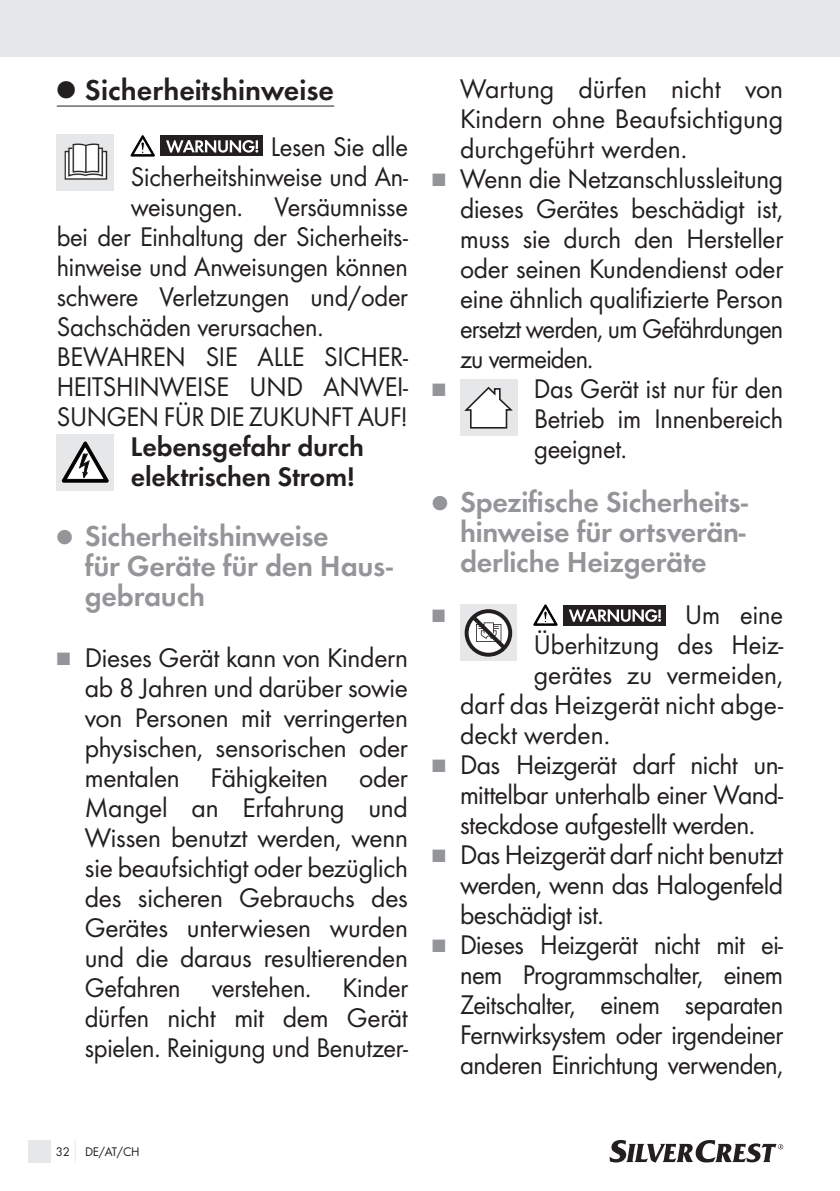
<style>
.page{position:relative;width:840px;height:1191px;background:#fff}
.page>*{position:absolute;margin:0;border:0;box-sizing:border-box;transform-origin:0 0}
._03_Subhead{font:600 30px/30px "Futura Pro";letter-spacing:-.01em;color:#939598}
._01_Headline{font:600 30px "Futura Pro";color:#231f20}
._04_Warnhinweise{font:28px/30px "Futura Pro";letter-spacing:-.01em;color:#231f20;text-align:justify}
._04_Warnhinweise-2{font:28px/30px "Futura Pro";letter-spacing:-.01em;color:#231f20;text-align:justify;scale:.96 1}
._04_Warnhinweise-3{font:600 28px "Futura Pro";letter-spacing:-.01em;color:#231f20}
.t1{font:13px "Futura Pro";letter-spacing:-.02em;color:#231f20}
</style>
<div class="page">
<div style="left:0;top:0;width:839px;height:57px;background:#e6e7e9"></div>
<div style="left:28px;top:1140px;width:23px;height:22px;background:#e6e7e9"></div>
<svg style="left:75px;top:1140px;width:1px;height:22px"></svg>
<svg style="left:609px;top:1140px;width:173px;height:22px"></svg>
<hr style="left:57px;top:106px;width:277px;height:1px;background:#231f20">
<div style="left:57px;top:134px;width:57px;height:57px;background:#e6e7e9"></div>
<img style="left:64px;top:143px;width:44px;height:37px">
<svg style="left:131px;top:136px;width:23px;height:20px"></svg>
<div style="left:160px;top:136px;width:103px;height:20px;background:#231f20"></div>
<svg style="left:166px;top:140px;width:92px;height:13px"></svg>
<div style="left:57px;top:434px;width:57px;height:56px;background:#e6e7e9"></div>
<svg style="left:62px;top:442px;width:46px;height:40px"></svg>
<div style="left:460px;top:379px;width:57px;height:57px;background:#e6e7e9"></div>
<svg style="left:464px;top:386px;width:49px;height:43px"></svg>
<div style="left:460px;top:604px;width:56px;height:57px;background:#e6e7e9"></div>
<svg style="left:464px;top:609px;width:48px;height:47px"></svg>
<svg style="left:533px;top:605px;width:23px;height:20px"></svg>
<div style="left:563px;top:605px;width:102px;height:20px;background:#231f20"></div>
<svg style="left:568px;top:609px;width:92px;height:13px"></svg>
<p class="_01_Headline" style="left:57px;top:68px;width:279px">● Sicherheitshinweise</p>
<p class="_04_Warnhinweise-2" style="left:270px;top:131px;width:144px">Lesen Sie alle</p>
<p class="_04_Warnhinweise-2" style="left:131px;top:161px;width:290px">Sicherheitshinweise und An-</p>
<p class="_04_Warnhinweise-2" style="left:131px;top:191px;width:290px">weisungen. Versäumnisse</p>
<p class="_04_Warnhinweise-2" style="left:57px;top:221px;width:367px">bei der Einhaltung der Sicherheits-</p>
<p class="_04_Warnhinweise-2" style="left:57px;top:251px;width:367px">hinweise und Anweisungen können</p>
<p class="_04_Warnhinweise-2" style="left:57px;top:281px;width:367px">schwere Verletzungen und/oder</p>
<p class="_04_Warnhinweise-2" style="left:57px;top:311px;width:279px">Sachschäden verursachen.</p>
<p class="_04_Warnhinweise-2" style="left:57px;top:341px;width:367px">BEWAHREN SIE ALLE SICHER-HEITSHINWEISE UND ANWEI-SUNGEN FÜR DIE ZUKUNFT AUF!</p>
<p class="_04_Warnhinweise-3" style="left:130px;top:426px;width:235px">Lebensgefahr durch</p>
<p class="_04_Warnhinweise-3" style="left:131px;top:456px;width:225px">elektrischen Strom!</p>
<p class="_03_Subhead" style="left:85px;top:519px;width:309px;text-indent:-28px">● Sicherheitshinweise<br>für Geräte für den Haus&shy;gebrauch</p>
<p class="_04_Warnhinweise" style="left:85px;top:641px;width:324px">Dieses Gerät kann von Kindern ab 8 Jahren und darüber sowie von Personen mit verringerten physischen, sensorischen oder mentalen Fähigkeiten oder Mangel an Erfahrung und Wissen benutzt werden, wenn sie beaufsichtigt oder bezüglich des sicheren Gebrauchs des Gerätes unterwiesen wurden und die daraus resultierenden Gefahren verstehen. Kinder dürfen nicht mit dem Gerät spielen. Reinigung und Benutzer-</p>
<p class="_04_Warnhinweise" style="left:460px;top:72px;width:324px">Wartung dürfen nicht von Kindern ohne Beaufsichtigung durchgeführt werden.</p>
<p class="_04_Warnhinweise" style="left:460px;top:162px;width:324px">Wenn die Netzanschlussleitung dieses Gerätes beschädigt ist, muss sie durch den Hersteller oder seinen Kundendienst oder eine ähnlich qualifizierte Person ersetzt werden, um Gefährdungen zu vermeiden.</p>
<p class="_04_Warnhinweise-2" style="left:533px;top:372px;width:261px">Das Gerät ist nur für den Betrieb im Innenbereich geeignet.</p>
<p class="_03_Subhead" style="left:460px;top:485px;width:289px;text-align:justify;text-indent:-28px">● Spezifische Sicherheits&shy;hinweise für ortsverän&shy;derliche Heizgeräte</p>
<p class="_04_Warnhinweise-2" style="left:533px;top:598px;width:261px;text-align:right">Um eine<br>Überhitzung des Heiz-</p>
<p class="_04_Warnhinweise" style="left:460px;top:658px;width:324px;text-indent:74px">gerätes zu vermeiden, darf das Heizgerät nicht abge&shy;deckt werden.</p>
<p class="_04_Warnhinweise" style="left:460px;top:748px;width:324px">Das Heizgerät darf nicht un&shy;mittelbar unterhalb einer Wand&shy;steckdose aufgestellt werden.</p>
<p class="_04_Warnhinweise" style="left:460px;top:838px;width:324px">Das Heizgerät darf nicht benutzt werden, wenn das Halogenfeld beschädigt ist.</p>
<p class="_04_Warnhinweise" style="left:460px;top:928px;width:324px">Dieses Heizgerät nicht mit ei&shy;nem Programmschalter, einem Zeitschalter, einem separaten Fernwirksystem oder irgendeiner anderen Einrichtung verwenden,</p>
<p class="t1" style="left:56px;top:1142px;width:85px">32 DE/AT/CH</p>
</div>
